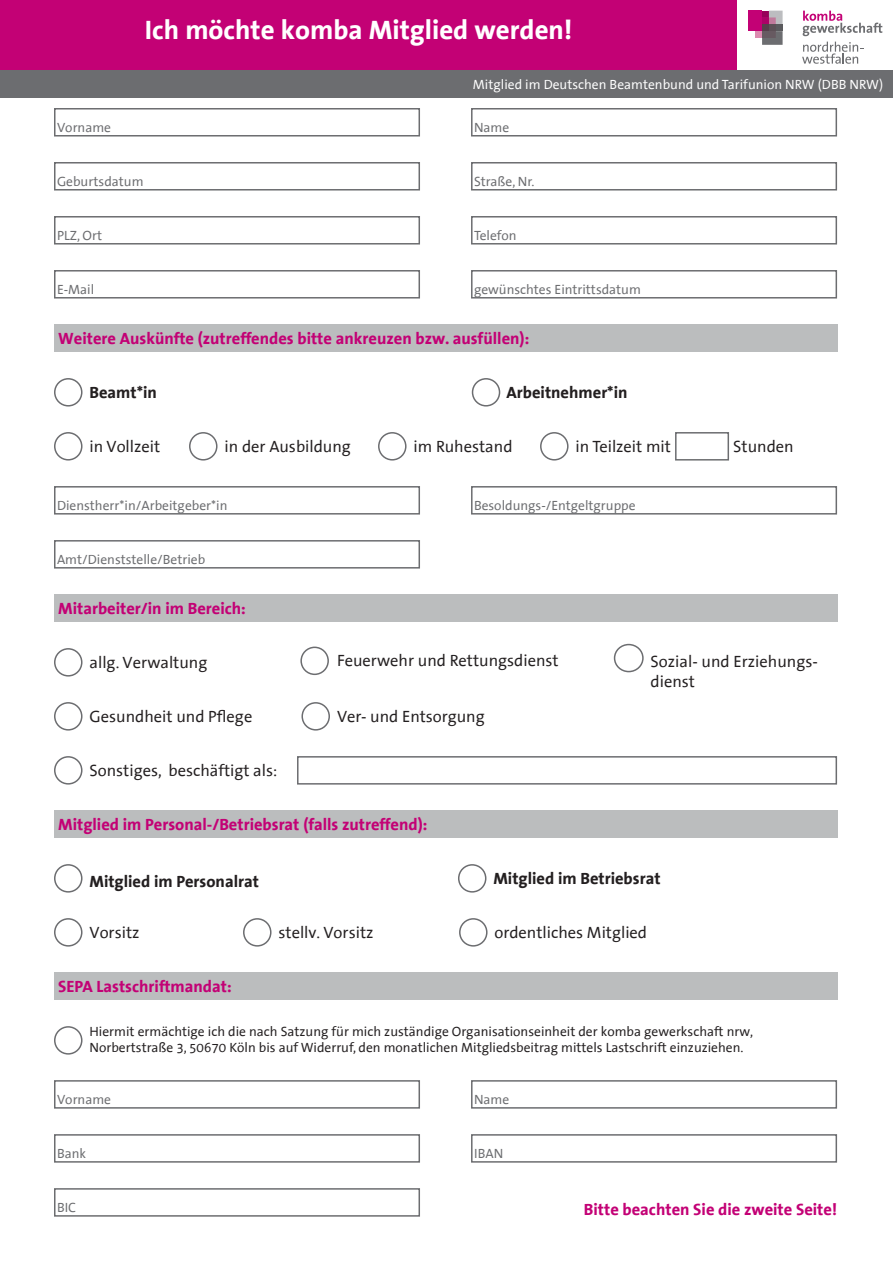
<style>
.page{position:relative;width:893px;height:1263px;background:#fff}
.page>*{position:absolute;margin:0;border:0;box-sizing:border-box;transform-origin:0 0}
.t1{font:700 27px "The Sans Office";color:#fff}
.t2{font:16.5px/19.8px "The Sans Office";color:#231f20}
.t3{font:700 16.5px "The Sans Office";color:#c30175}
.t4{font:700 16.5px "The Sans Office";color:#231f20}
.t5{font:13.5px/16.2px "The Sans Office";color:#231f20}
.t6{font:13.5px "The Sans Office";color:#6c6d70}
.t7{font:13.5px "The Sans Office";color:#fff}
</style>
<div class="page">
<div style="left:0;top:0;width:737px;height:71px;background:#c30175"></div>
<svg style="left:803px;top:11px;width:79px;height:25px"></svg>
<svg style="left:802px;top:42px;width:61px;height:22px"></svg>
<div style="left:748px;top:11px;width:14px;height:20px;background:#c30175"></div>
<div style="left:762px;top:11px;width:7px;height:6px;background:#970059"></div>
<div style="left:762px;top:17px;width:7px;height:7px;background:#ac0167"></div>
<div style="left:762px;top:24px;width:7px;height:7px;background:#573e4b"></div>
<svg style="left:769px;top:11px;width:14px;height:13px"></svg>
<div style="left:769px;top:24px;width:7px;height:7px;background:#5c5056"></div>
<div style="left:776px;top:24px;width:7px;height:7px;background:#5a5a5d"></div>
<svg style="left:762px;top:31px;width:21px;height:14px"></svg>
<div style="left:755px;top:31px;width:7px;height:7px;background:#dc8bb0"></div>
<div style="left:0;top:70px;width:893px;height:28px;background:#6c6d70"></div>
<div style="left:54px;top:108px;width:366px;height:28px;border:2px solid #6c6d70"></div>
<div style="left:471px;top:108px;width:366px;height:28px;border:2px solid #6c6d70"></div>
<div style="left:54px;top:162px;width:366px;height:28px;border:2px solid #6c6d70"></div>
<div style="left:471px;top:162px;width:366px;height:28px;border:2px solid #6c6d70"></div>
<div style="left:54px;top:216px;width:366px;height:28px;border:2px solid #6c6d70"></div>
<div style="left:471px;top:216px;width:366px;height:28px;border:2px solid #6c6d70"></div>
<div style="left:54px;top:270px;width:366px;height:28px;border:2px solid #6c6d70"></div>
<div style="left:471px;top:270px;width:366px;height:28px;border:2px solid #6c6d70"></div>
<div style="left:54px;top:324px;width:783px;height:27px;background:#bbbdbe"></div>
<div style="left:54px;top:378px;width:28px;height:29px;border:2px solid #6c6d70;border-radius:50%"></div>
<div style="left:472px;top:378px;width:28px;height:29px;border:2px solid #6c6d70;border-radius:50%"></div>
<div style="left:54px;top:432px;width:28px;height:29px;border:2px solid #6c6d70;border-radius:50%"></div>
<div style="left:189px;top:432px;width:29px;height:29px;border:2px solid #6c6d70;border-radius:50%"></div>
<div style="left:378px;top:432px;width:28px;height:29px;border:2px solid #6c6d70;border-radius:50%"></div>
<div style="left:540px;top:432px;width:28px;height:29px;border:2px solid #6c6d70;border-radius:50%"></div>
<div style="left:675px;top:432px;width:54px;height:28px;border:2px solid #6c6d70"></div>
<div style="left:471px;top:486px;width:366px;height:28px;border:2px solid #6c6d70"></div>
<div style="left:54px;top:486px;width:366px;height:28px;border:2px solid #6c6d70"></div>
<div style="left:54px;top:540px;width:366px;height:28px;border:2px solid #6c6d70"></div>
<div style="left:54px;top:594px;width:783px;height:27px;background:#bbbdbe"></div>
<div style="left:54px;top:648px;width:28px;height:29px;border:2px solid #6c6d70;border-radius:50%"></div>
<div style="left:614px;top:644px;width:30px;height:28px;border:2px solid #6c6d70;border-radius:50%"></div>
<div style="left:300px;top:647px;width:29px;height:28px;border:2px solid #6c6d70;border-radius:50%"></div>
<div style="left:54px;top:702px;width:28px;height:29px;border:2px solid #6c6d70;border-radius:50%"></div>
<div style="left:301px;top:702px;width:29px;height:29px;border:2px solid #6c6d70;border-radius:50%"></div>
<div style="left:54px;top:756px;width:28px;height:29px;border:2px solid #6c6d70;border-radius:50%"></div>
<div style="left:297px;top:756px;width:540px;height:28px;border:2px solid #6c6d70"></div>
<div style="left:54px;top:810px;width:783px;height:27px;background:#bbbdbe"></div>
<div style="left:54px;top:864px;width:28px;height:29px;border:2px solid #6c6d70;border-radius:50%"></div>
<div style="left:458px;top:864px;width:28px;height:29px;border:2px solid #6c6d70;border-radius:50%"></div>
<div style="left:54px;top:918px;width:28px;height:29px;border:2px solid #6c6d70;border-radius:50%"></div>
<div style="left:243px;top:918px;width:29px;height:29px;border:2px solid #6c6d70;border-radius:50%"></div>
<div style="left:459px;top:918px;width:29px;height:29px;border:2px solid #6c6d70;border-radius:50%"></div>
<div style="left:54px;top:1080px;width:366px;height:29px;border:2px solid #6c6d70"></div>
<div style="left:471px;top:1080px;width:366px;height:29px;border:2px solid #6c6d70"></div>
<div style="left:54px;top:1134px;width:366px;height:29px;border:2px solid #6c6d70"></div>
<div style="left:471px;top:1134px;width:366px;height:29px;border:2px solid #6c6d70"></div>
<div style="left:54px;top:1188px;width:366px;height:29px;border:2px solid #6c6d70"></div>
<div style="left:54px;top:1026px;width:28px;height:29px;border:2px solid #6c6d70;border-radius:50%"></div>
<div style="left:54px;top:972px;width:783px;height:27px;background:#bbbdbe"></div>
<p class="t1" style="left:145px;top:16px;width:429px">Ich möchte komba Mitglied werden!</p>
<p class="t7" style="left:473px;top:78px;width:412px">Mitglied im Deutschen Beamtenbund und Tarifunion NRW (DBB NRW)</p>
<p class="t6" style="left:57px;top:121px;width:56px">Vorname</p>
<p class="t6" style="left:474px;top:121px;width:37px">Name</p>
<p class="t6" style="left:57px;top:175px;width:88px">Geburtsdatum</p>
<p class="t6" style="left:474px;top:175px;width:62px">Straße, Nr.</p>
<p class="t6" style="left:57px;top:229px;width:47px">PLZ, Ort</p>
<p class="t6" style="left:474px;top:229px;width:44px">Telefon</p>
<p class="t6" style="left:57px;top:283px;width:39px">E-Mail</p>
<p class="t6" style="left:474px;top:283px;width:168px">gewünschtes Eintrittsdatum</p>
<p class="t3" style="left:58px;top:329px;width:473px">Weitere Auskünfte (zutreffendes bitte ankreuzen bzw. ausfüllen):</p>
<p class="t4" style="left:90px;top:383px;width:69px">Beamt*in</p>
<p class="t4" style="left:507px;top:383px;width:122px">Arbeitnehmer*in</p>
<p class="t2" style="left:90px;top:437px;width:72px">in Vollzeit</p>
<p class="t2" style="left:225px;top:437px;width:128px">in der Ausbildung</p>
<p class="t2" style="left:414px;top:437px;width:101px">im Ruhestand</p>
<p class="t2" style="left:576px;top:437px;width:97px">in Teilzeit mit</p>
<p class="t2" style="left:733px;top:437px;width:62px">Stunden</p>
<p class="t6" style="left:57px;top:499px;width:172px">Dienstherr*in/Arbeitgeber*in</p>
<p class="t6" style="left:474px;top:499px;width:163px">Besoldungs-/Entgeltgruppe</p>
<p class="t6" style="left:57px;top:553px;width:150px">Amt/Dienststelle/Betrieb</p>
<p class="t3" style="left:58px;top:599px;width:189px">Mitarbeiter/in im Bereich:</p>
<p class="t2" style="left:337px;top:651px;width:223px">Feuerwehr und Rettungsdienst</p>
<p class="t2" style="left:90px;top:653px;width:119px">allg. Verwaltung</p>
<p class="t2" style="left:651px;top:652px;width:169px">Sozial- und Erziehungs&shy;dienst</p>
<p class="t2" style="left:90px;top:707px;width:164px">Gesundheit und Pflege</p>
<p class="t2" style="left:337px;top:707px;width:149px">Ver- und Entsorgung</p>
<p class="t2" style="left:90px;top:761px;width:189px">Sonstiges, beschäftigt als:</p>
<p class="t3" style="left:58px;top:815px;width:371px">Mitglied im Personal-/Betriebsrat (falls zutreffend):</p>
<p class="t4" style="left:90px;top:873px;width:171px">Mitglied im Personalrat</p>
<p class="t4" style="left:493px;top:869px;width:169px">Mitglied im Betriebsrat</p>
<p class="t2" style="left:90px;top:923px;width:52px">Vorsitz</p>
<p class="t2" style="left:279px;top:923px;width:96px">stellv. Vorsitz</p>
<p class="t2" style="left:495px;top:923px;width:154px">ordentliches Mitglied</p>
<p class="t3" style="left:58px;top:977px;width:175px">SEPA Lastschriftmandat:</p>
<p class="t5" style="left:90px;top:1024px;width:665px">Hiermit ermächtige ich die nach Satzung für mich zuständige Organisationseinheit der komba gewerkschaft nrw,<br>Norbertstraße 3, 50670 Köln bis auf Widerruf, den monatlichen Mitgliedsbeitrag mittels Lastschrift einzuziehen.</p>
<p class="t6" style="left:57px;top:1093px;width:56px">Vorname</p>
<p class="t6" style="left:474px;top:1093px;width:37px">Name</p>
<p class="t6" style="left:57px;top:1147px;width:31px">Bank</p>
<p class="t6" style="left:474px;top:1147px;width:31px">IBAN</p>
<p class="t6" style="left:57px;top:1201px;width:21px">BIC</p>
<p class="t3" style="left:584px;top:1201px;width:255px">Bitte beachten Sie die zweite Seite!</p>
</div>
